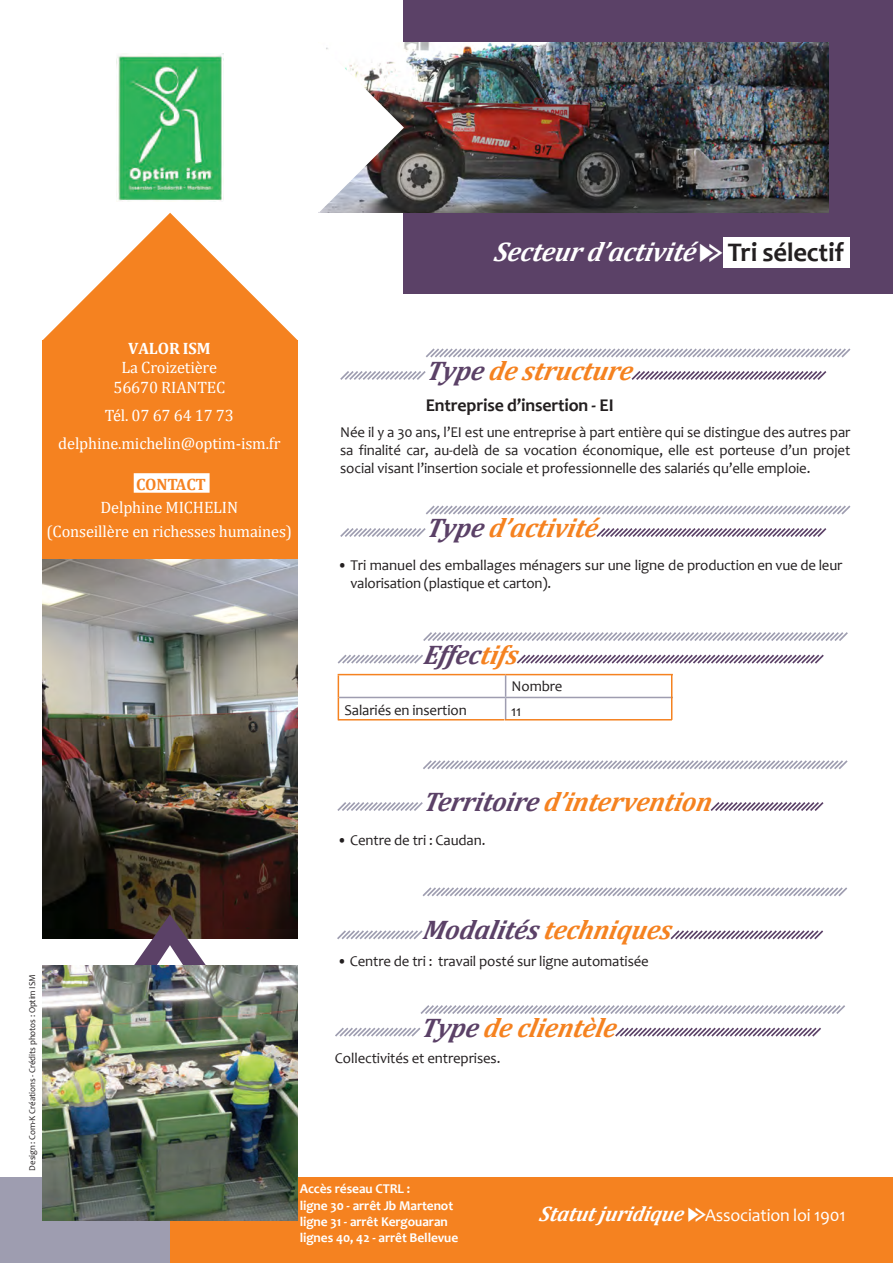
<style>
.page{position:relative;width:893px;height:1263px;background:#fff}
.page>*{position:absolute;margin:0;border:0;box-sizing:border-box;transform-origin:0 0}
.t1{font:207.75px "Pointers";color:#5b4167}
.t2{font:italic 700 27px "Cambria";letter-spacing:-.01em;color:#f58220}
.t3{font:italic 700 27px "Cambria";color:#fff}
.t4{font:italic 700 27px "Cambria";color:#5b4167}
.t5{font:18px "Candara";letter-spacing:-.01em;color:#fff}
.t6{font:700 18px "Candara";letter-spacing:-.01em;color:#231f20}
.t7{font:16.5px/19.5px "Cambria";letter-spacing:-.01em;color:#fff;text-align:center}
.t8{font:15px/18px "Candara";letter-spacing:-.01em;color:#231f20;text-align:justify}
.t9{font:700 13.5px/16.2px "Candara";letter-spacing:-.005em;color:#fff}
.t10{font:9px "Candara";letter-spacing:-.01em;color:#231f20}
.s1{font-family:"Pointers";font-weight:400;font-style:normal}
.s2{font-family:"Candara";font-style:normal;color:#231f20}
.s3{font-weight:700}
.s4{font-weight:700;color:#f58220}
.s5{color:#5b4167}
.s6{color:#f58220}
.s7{font-style:inherit}
.s8{font-family:"Cambria";font-weight:700;font-style:italic;font-size:21px}
.s9{font-family:"Pointers";font-size:21px}
</style>
<div class="page">
<div style="left:404px;top:0;width:489px;height:293px;background:#5b4167"></div>
<img style="left:404px;top:42px;width:424px;height:171px">
<div style="left:0;top:1178px;width:425px;height:85px;background:#9e9db0"></div>
<svg style="left:426px;top:348px;width:425px;height:10px"></svg>
<svg style="left:340px;top:371px;width:86px;height:9px"></svg>
<svg style="left:631px;top:371px;width:196px;height:9px"></svg>
<svg style="left:426px;top:505px;width:425px;height:10px"></svg>
<svg style="left:340px;top:528px;width:86px;height:9px"></svg>
<svg style="left:596px;top:528px;width:231px;height:9px"></svg>
<svg style="left:423px;top:632px;width:425px;height:9px"></svg>
<svg style="left:337px;top:654px;width:86px;height:10px"></svg>
<svg style="left:516px;top:654px;width:308px;height:10px"></svg>
<svg style="left:423px;top:760px;width:425px;height:9px"></svg>
<svg style="left:337px;top:802px;width:86px;height:9px"></svg>
<svg style="left:710px;top:802px;width:114px;height:9px"></svg>
<svg style="left:422px;top:887px;width:425px;height:10px"></svg>
<svg style="left:337px;top:930px;width:86px;height:10px"></svg>
<svg style="left:670px;top:930px;width:154px;height:10px"></svg>
<svg style="left:420px;top:1005px;width:425px;height:9px"></svg>
<svg style="left:335px;top:1027px;width:86px;height:10px"></svg>
<svg style="left:615px;top:1027px;width:206px;height:10px"></svg>
<hr style="left:339px;top:697px;width:167px;height:1px;background:#9e9db0">
<hr style="left:506px;top:697px;width:167px;height:1px;background:#9e9db0">
<svg style="left:505px;top:675px;width:1px;height:44px"></svg>
<hr style="left:338px;top:674px;width:168px;height:1px;background:#f58220">
<hr style="left:506px;top:674px;width:167px;height:1px;background:#f58220">
<svg style="left:338px;top:675px;width:1px;height:44px"></svg>
<svg style="left:671px;top:675px;width:1px;height:44px"></svg>
<div style="left:43px;top:340px;width:255px;height:546px;background:#f58220"></div>
<div style="left:170px;top:1178px;width:723px;height:85px;background:#f58220"></div>
<svg style="left:43px;top:213px;width:255px;height:127px"></svg>
<div style="left:134px;top:473px;width:76px;height:20px;background:#fff"></div>
<img style="left:117px;top:54px;width:107px;height:147px">
<div style="left:723px;top:237px;width:126px;height:31px;background:#fff"></div>
<svg style="left:318px;top:47px;width:86px;height:166px"></svg>
<hr style="left:338px;top:719px;width:166px;height:1px;background:#f58220">
<hr style="left:505px;top:719px;width:167px;height:1px;background:#f58220">
<img style="left:42px;top:559px;width:256px;height:380px">
<img style="left:43px;top:965px;width:255px;height:255px">
<p class="t3" style="left:493px;top:233px;width:352px">Secteurd’activité <span class="s1">t</span> <span class="s2">T r i s é l e c t i f</span></p>
<p class="t7" style="left:113px;top:338px;width:113px"><span class="s3">VALOR ISM<br></span>La Croizetière<br>56670 RIANTEC</p>
<p class="t7" style="left:58px;top:401px;width:224px;line-height:28px">Tél. 07 67 64 17 73 delphine.michelin@optim-ism.fr</p>
<p class="t7" style="left:47px;top:472px;width:247px;line-height:23.7px"><span class="s4">CONTACT<br></span>Delphine MICHELIN<br>(Conseillère en richesses humaines)</p>
<p class="t2" style="left:426px;top:352px;width:214px"><span class="s5">Typ e</span> de structure</p>
<p class="t6" style="left:426px;top:394px;width:189px">Entreprise d’insertion - EI</p>
<p class="t8" style="left:340px;top:423px;width:512px">Née il y a 30 ans, l’EI est une entreprise à part entière qui se distingue des autres par sa finalité car, au-delà de sa vocation économique, elle est porteuse d’un projet social visant l’insertion sociale et professionnelle des salariés qu’elle emploie.</p>
<p class="t2" style="left:426px;top:509px;width:179px"><span class="s5">Typ e</span> d’activité</p>
<p class="t8" style="left:350px;top:556px;width:493px;text-indent:-13px">• Tri manuel des emballages ménagers sur une ligne de production en vue de leur valorisation (plastique et carton).</p>
<p class="t4" style="left:423px;top:635px;width:102px">Effec<span class="s6">tifs</span></p>
<p class="t8" style="left:512px;top:677px;width:52px">Nombre</p>
<p class="t8" style="left:344px;top:701px;width:124px">Salariés en insertion</p>
<p class="t8" style="left:511px;top:702px;width:12px">11</p>
<p class="t10" style="left:27px;top:1170px;width:198px;rotate:-90deg">Design : Com-K Créations - Crédits photos : Optim ISM</p>
<h1 class="t1" style="left:69px;top:1086px;width:200px;rotate:-90deg">t</h1>
<p class="t2" style="left:423px;top:783px;width:296px"><span class="s5">Territoire</span> d’intervention</p>
<p class="t8" style="left:337px;top:831px;width:150px">• Centre de tri : Caudan.</p>
<p class="t2" style="left:422px;top:911px;width:256px"><span class="s5">Modalités</span> techniques</p>
<p class="t8" style="left:337px;top:952px;width:313px">• Centre de tri : travail posté sur ligne automatisée</p>
<p class="t2" style="left:420px;top:1008px;width:203px"><span class="s5">Typ e</span> de clientèle</p>
<p class="t8" style="left:335px;top:1049px;width:167px">Collectivités et entreprises.</p>
<p class="t9" style="left:300px;top:1180px;width:160px">Accès <span class="s7">réseau</span> CTRL :<br>ligne 30 - arrêt Jb Martenot ligne 31 - arrêt Kergouaran lignes 40, 42 - arrêt Bellevue</p>
<p class="t5" style="left:539px;top:1204px;width:308px"><span class="s8">Statutjuridique</span> <span class="s9">t</span>Association loi 1901</p>
</div>
